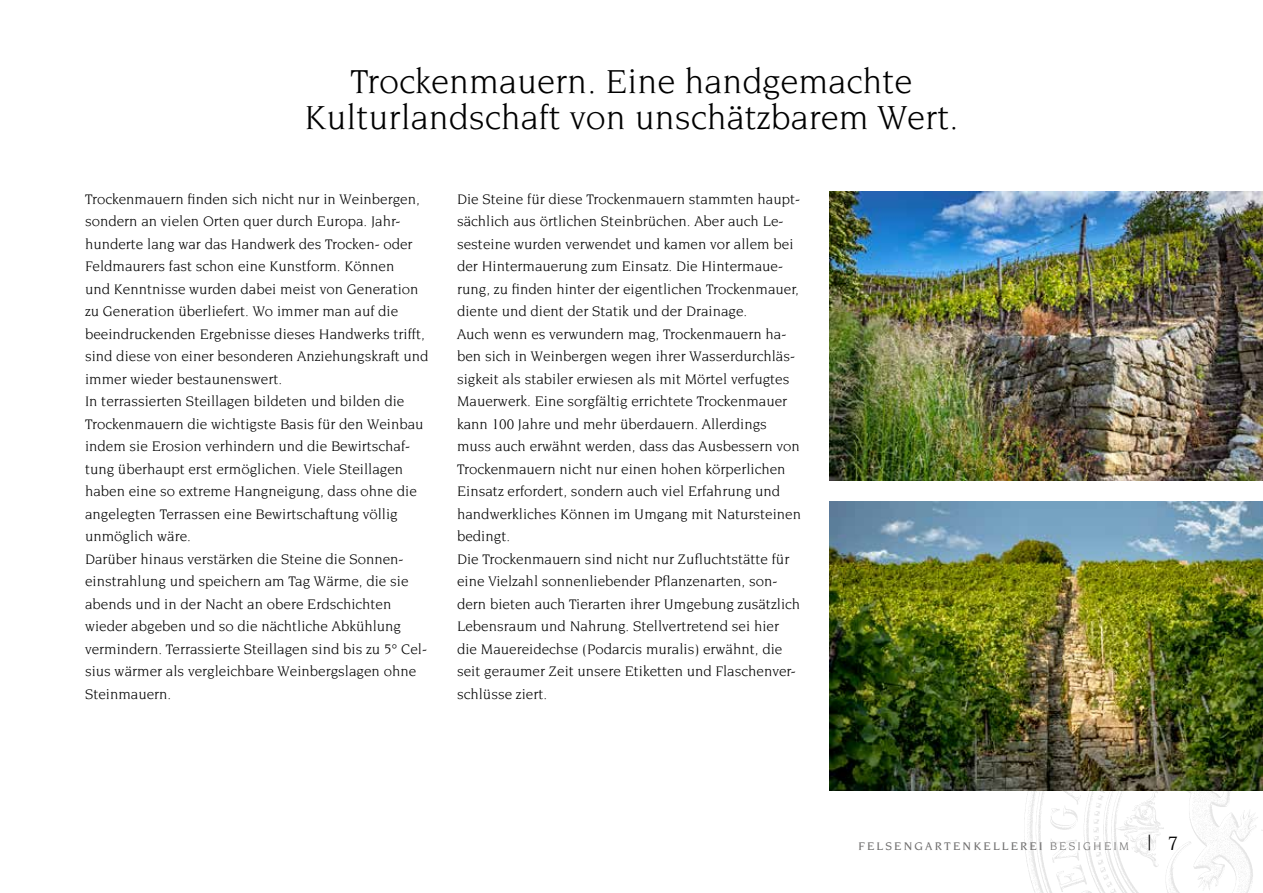
<style>
.page{position:relative;width:1263px;height:893px;background:#fff}
.page>*{position:absolute;margin:0;border:0;box-sizing:border-box;transform-origin:0 0}
.t1{font:36px/36px "Novarese";color:#000;text-align:center}
.t2{font:15px/22.5px "Novarese";color:#000}
.t3{font:500 12px "Novarese";letter-spacing:.18em;color:#706f6f}
.s1{font-weight:400}
.s2{font-weight:400;font-size:21px;color:#000}
</style>
<div class="page">
<img style="left:1024px;top:791px;width:239px;height:102px">
<img style="left:829px;top:191px;width:434px;height:289px">
<img style="left:829px;top:502px;width:434px;height:289px">
<h1 class="t1" style="left:305px;top:63px;width:655px">Trockenmauern. Eine handgemachte<br>Kulturlandschaft von unschätzbarem Wert.</h1>
<p class="t2" style="left:85px;top:187px;width:345px">Trockenmauern finden sich nicht nur in Weinbergen, sondern an vielen Orten quer durch Europa. Jahr&shy;hunderte lang war das Handwerk des Trocken- oder Feldmaurers fast schon eine Kunstform. Können<br>und Kenntnisse wurden dabei meist von Generation zu Generation überliefert. Wo immer man auf die beeindruckenden Ergebnisse dieses Handwerks trifft, sind diese von einer besonderen Anziehungskraft und immer wieder bestaunenswert.<br>In terrassierten Steillagen bildeten und bilden die Trockenmauern die wichtigste Basis für den Weinbau indem sie Erosion verhindern und die Bewirtschaf&shy;tung überhaupt erst ermöglichen. Viele Steillagen haben eine so extreme Hangneigung, dass ohne die angelegten Terrassen eine Bewirtschaftung völlig unmöglich wäre.<br>Darüber hinaus verstärken die Steine die Sonnen&shy;einstrahlung und speichern am Tag Wärme, die sie abends und in der Nacht an obere Erdschichten wieder abgeben und so die nächtliche Abkühlung vermindern. Terrassierte Steillagen sind bis zu 5° Cel&shy;sius wärmer als vergleichbare Weinbergslagen ohne Steinmauern.</p>
<p class="t2" style="left:457px;top:187px;width:345px">Die Steine für diese Trockenmauern stammten haupt&shy;sächlich aus örtlichen Steinbrüchen. Aber auch Le&shy;sesteine wurden verwendet und kamen vor allem bei der Hintermauerung zum Einsatz. Die Hintermaue&shy;rung, zu finden hinter der eigentlichen Trockenmauer, diente und dient der Statik und der Drainage.<br>Auch wenn es verwundern mag, Trockenmauern ha&shy;ben sich in Weinbergen wegen ihrer Wasserdurchläs&shy;sigkeit als stabiler erwiesen als mit Mörtel verfugtes Mauerwerk. Eine sorgfältig errichtete Trockenmauer kann 100 Jahre und mehr überdauern. Allerdings muss auch erwähnt werden, dass das Ausbessern von Trockenmauern nicht nur einen hohen körperlichen Einsatz erfordert, sondern auch viel Erfahrung und handwerkliches Können im Umgang mit Natursteinen bedingt.<br>Die Trockenmauern sind nicht nur Zufluchtstätte für eine Vielzahl sonnenliebender Pflanzenarten, son&shy;dern bieten auch Tierarten ihrer Umgebung zusätzlich Lebensraum und Nahrung. Stellvertretend sei hier die Mauereidechse (Podarcis muralis) erwähnt, die seit geraumer Zeit unsere Etiketten und Flaschenver&shy;schlüsse ziert.</p>
<p class="t3" style="left:858px;top:840px;width:321px">FELSENGARTENKELLEREI <span class="s1">BESIGHEIM</span> <span class="s2">| 7</span></p>
</div>
